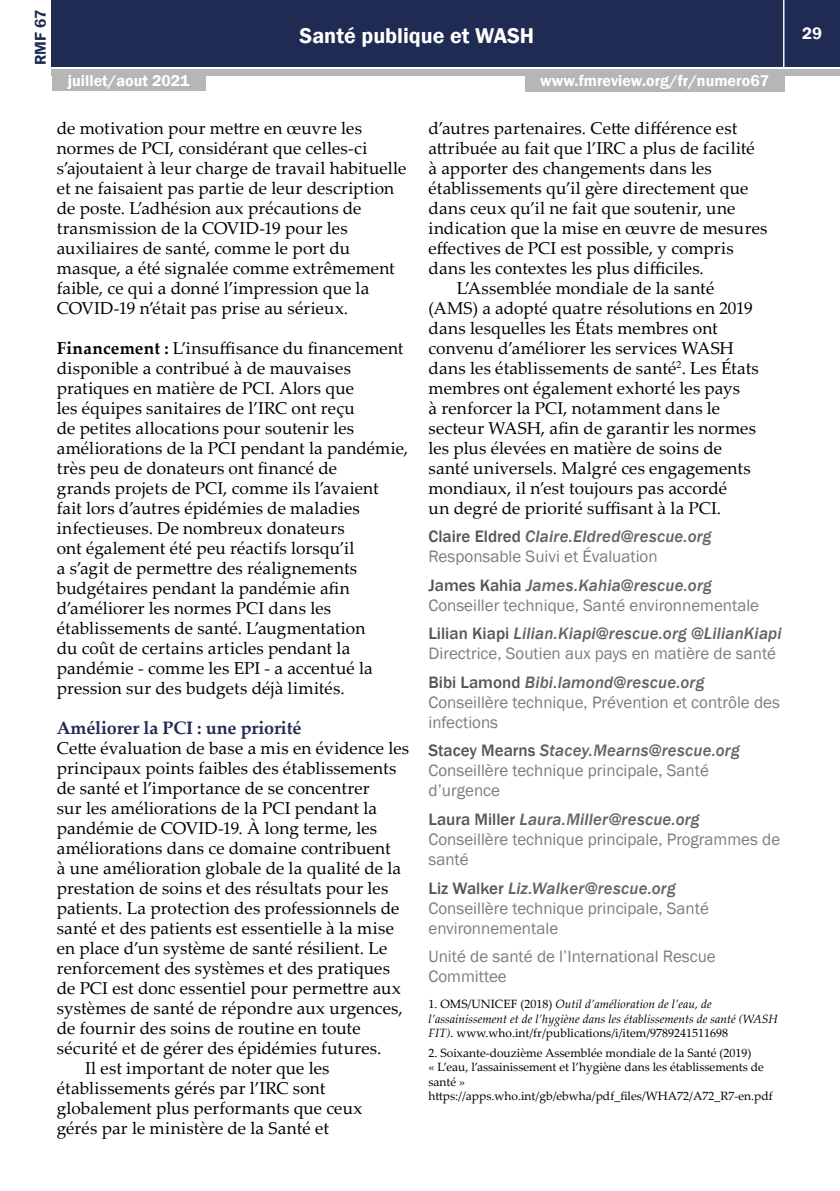
<style>
.page{position:relative;width:840px;height:1191px;background:#fff}
.page>*{position:absolute;margin:0;border:0;box-sizing:border-box;transform-origin:0 0}
.t1{font:600 22px "Franklin Gothic";color:#fff}
.t2{font:700 18px "Palatino Linotype";letter-spacing:-.01em;color:#202b53}
.t3{font:17.2px/20px "Palatino Linotype";letter-spacing:.01em;color:#000}
.t4{font:17px/20px "Franklin Gothic";color:#7c7c7c}
.t5{font:600 17px "Franklin Gothic";color:#fff}
.t6{font:600 16px "Franklin Gothic";color:#fff}
.t7{font:600 16px "Franklin Gothic";color:#202b53}
.t8{font:12px/14.4px "Palatino Linotype";color:#000}
.t9{font:italic 12px/14.4px "Palatino Linotype";color:#000}
.s1{font-weight:700}
.s2{font-weight:500;color:#555}
.s3{font-weight:500;font-style:italic;color:#636363}
.s4{font-style:normal}
</style>
<div class="page">
<div style="left:52px;top:0;width:787px;height:66px;background:#202b53"></div>
<div style="left:52px;top:69px;width:787px;height:6px;background:#b6b6b6"></div>
<hr style="left:782px;top:0;width:2px;height:68px;background:#fff">
<div style="left:52px;top:73px;width:153px;height:18px;background:#b6b6b6"></div>
<div style="left:524px;top:74px;width:260px;height:18px;background:#b6b6b6"></div>
<p class="t7" style="left:31px;top:65px;width:57px;rotate:-90deg">RMF 67</p>
<p class="t1" style="left:299px;top:22px;width:236px">Santé publique et WASH</p>
<p class="t5" style="left:801px;top:23px;width:21px">29</p>
<p class="t6" style="left:68px;top:71px;width:123px">juillet/aout 2021</p>
<p class="t6" style="left:540px;top:71px;width:230px">www.fmreview.org/fr/numero67</p>
<p class="t3" style="left:57px;top:117px;width:351px">de motivation pour mettre en œuvre les normes de PCI, considérant que celles-ci s’ajoutaient à leur charge de travail habituelle et ne faisaient pas partie de leur description de poste. L’adhésion aux précautions de transmission de la COVID-19 pour les auxiliaires de santé, comme le port du masque, a été signalée comme extrêmement faible, ce qui a donné l’impression que la COVID-19 n’était pas prise au sérieux.</p>
<p class="t3" style="left:57px;top:337px;width:352px"><span class="s1">Financement :</span> L’insuffisance du financement disponible a contribué à de mauvaises pratiques en matière de PCI. Alors que<br>les équipes sanitaires de l’IRC ont reçu<br>de petites allocations pour soutenir les améliorations de la PCI pendant la pandémie, très peu de donateurs ont financé de<br>grands projets de PCI, comme ils l’avaient fait lors d’autres épidémies de maladies infectieuses. De nombreux donateurs<br>ont également été peu réactifs lorsqu’il<br>a s’agit de permettre des réalignements budgétaires pendant la pandémie afin d’améliorer les normes PCI dans les établissements de santé. L’augmentation<br>du coût de certains articles pendant la pandémie - comme les EPI - a accentué la pression sur des budgets déjà limités.</p>
<p class="t2" style="left:57px;top:715px;width:246px">Améliorer la PCI : une priorité</p>
<p class="t3" style="left:57px;top:737px;width:354px">Cette évaluation de base a mis en évidence les</p>
<p class="t3" style="left:57px;top:757px;width:341px">principaux points faibles des établissements</p>
<p class="t3" style="left:57px;top:777px;width:314px">de santé et l’importance de se concentrer</p>
<p class="t3" style="left:57px;top:797px;width:322px">sur les améliorations de la PCI pendant la</p>
<p class="t3" style="left:57px;top:817px;width:321px">pandémie de COVID-19. À long terme, les</p>
<p class="t3" style="left:57px;top:837px;width:335px">améliorations dans ce domaine contribuent</p>
<p class="t3" style="left:57px;top:857px;width:346px">à une amélioration globale de la qualité de la</p>
<p class="t3" style="left:57px;top:877px;width:333px">prestation de soins et des résultats pour les</p>
<p class="t3" style="left:57px;top:897px;width:344px">patients. La protection des professionnels de</p>
<p class="t3" style="left:57px;top:917px;width:338px">santé et des patients est essentielle à la mise</p>
<p class="t3" style="left:57px;top:937px;width:332px">en place d’un système de santé résilient. Le</p>
<p class="t3" style="left:57px;top:957px;width:334px">renforcement des systèmes et des pratiques</p>
<p class="t3" style="left:57px;top:977px;width:345px">de PCI est donc essentiel pour permettre aux</p>
<p class="t3" style="left:57px;top:997px;width:347px">systèmes de santé de répondre aux urgences,</p>
<p class="t3" style="left:57px;top:1017px;width:305px">de fournir des soins de routine en toute</p>
<p class="t3" style="left:57px;top:1037px;width:326px">sécurité et de gérer des épidémies futures.</p>
<p class="t3" style="left:85px;top:1057px;width:246px">Il est important de noter que les</p>
<p class="t3" style="left:57px;top:1077px;width:270px">établissements gérés par l’IRC sont</p>
<p class="t3" style="left:57px;top:1097px;width:307px">globalement plus performants que ceux</p>
<p class="t3" style="left:57px;top:1117px;width:273px">gérés par le ministère de la Santé et</p>
<p class="t3" style="left:428px;top:117px;width:310px">d’autres partenaires. Cette différence est</p>
<p class="t3" style="left:428px;top:137px;width:327px">attribuée au fait que l’IRC a plus de facilité</p>
<p class="t3" style="left:428px;top:157px;width:285px">à apporter des changements dans les</p>
<p class="t3" style="left:428px;top:177px;width:321px">établissements qu’il gère directement que</p>
<p class="t3" style="left:428px;top:197px;width:308px">dans ceux qu’il ne fait que soutenir, une</p>
<p class="t3" style="left:428px;top:217px;width:340px">indication que la mise en œuvre de mesures</p>
<p class="t3" style="left:428px;top:237px;width:306px">effectives de PCI est possible, y compris</p>
<p class="t3" style="left:428px;top:257px;width:277px">dans les contextes les plus difficiles.</p>
<p class="t3" style="left:456px;top:277px;width:259px">L’Assemblée mondiale de la santé</p>
<p class="t3" style="left:428px;top:297px;width:325px">(AMS) a adopté quatre résolutions en 2019</p>
<p class="t3" style="left:428px;top:317px;width:291px">dans lesquelles les États membres ont</p>
<p class="t3" style="left:428px;top:337px;width:307px">convenu d’améliorer les services WASH</p>
<p class="t3" style="left:428px;top:357px;width:332px">dans les établissements de santé<sup>2</sup>. Les États</p>
<p class="t3" style="left:428px;top:377px;width:313px">membres ont également exhorté les pays</p>
<p class="t3" style="left:428px;top:397px;width:293px">à renforcer la PCI, notamment dans le</p>
<p class="t3" style="left:428px;top:417px;width:329px">secteur WASH, afin de garantir les normes</p>
<p class="t3" style="left:428px;top:437px;width:295px">les plus élevées en matière de soins de</p>
<p class="t3" style="left:428px;top:457px;width:323px">santé universels. Malgré ces engagements</p>
<p class="t3" style="left:428px;top:477px;width:300px">mondiaux, il n’est toujours pas accordé</p>
<p class="t3" style="left:428px;top:497px;width:294px">un degré de priorité suffisant à la PCI.</p>
<p class="t4" style="left:428px;top:527px;width:284px"><span class="s2">Claire Eldred</span> <span class="s3">Claire.Eldred@rescue.org<br></span>Responsable Suivi et Évaluation</p>
<p class="t4" style="left:428px;top:575px;width:332px"><span class="s2">James Kahia</span> <span class="s3">James.Kahia@rescue.org<br></span>Conseiller technique, Santé environnementale</p>
<p class="t4" style="left:428px;top:624px;width:354px"><span class="s2">Lilian Kiapi</span> <span class="s3">Lilian.Kiapi@rescue.org @LilianKiapi<br></span>Directrice, Soutien aux pays en matière de santé</p>
<p class="t4" style="left:428px;top:672px;width:353px"><span class="s2">Bibi Lamond</span> <span class="s3">Bibi.lamond@rescue.org<br></span>Conseillère technique, Prévention et contrôle des infections</p>
<p class="t4" style="left:428px;top:741px;width:312px"><span class="s2">Stacey Mearns</span> <span class="s3">Stacey.Mearns@rescue.org<br></span>Conseillère technique principale, Santé d’urgence</p>
<p class="t4" style="left:428px;top:809px;width:353px"><span class="s2">Laura Miller</span> <span class="s3">Laura.Miller@rescue.org<br></span>Conseillère technique principale, Programmes de santé</p>
<p class="t4" style="left:428px;top:878px;width:282px"><span class="s2">Liz Walker</span> <span class="s3">Liz.Walker@rescue.org<br></span>Conseillère technique principale, Santé environnementale</p>
<p class="t4" style="left:428px;top:946px;width:288px">Unité de santé de l’International Rescue<br>Committee</p>
<p class="t9" style="left:428px;top:996px;width:350px"><span class="s4">1. OMS/UNICEF (2018)</span> Outil d’amélioration de l’eau, de l’assainissement et de l’hygiène dans les établissements de santé (WASH<br>FIT)<span class="s4">. www.who.int/fr/publications/i/item/9789241511698</span></p>
<p class="t8" style="left:428px;top:1045px;width:345px">2. Soixante-douzième Assemblée mondiale de la Santé (2019)<br>« L’eau, l’assainissement et l’hygiène dans les établissements de santé » https://apps.who.int/gb/ebwha/pdf_files/WHA72/A72_R7-en.pdf</p>
</div>
